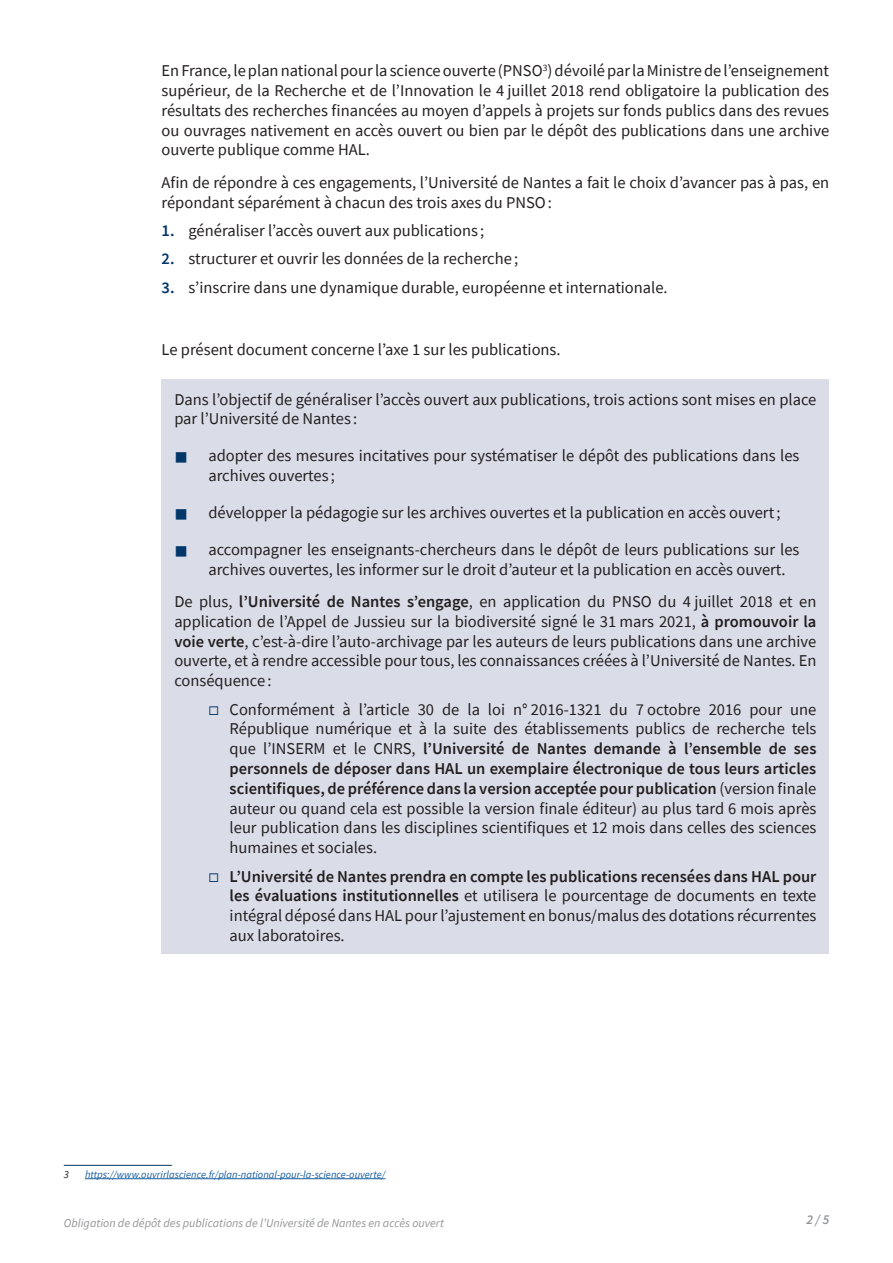
<style>
.page{position:relative;width:893px;height:1263px;background:#fff}
.page>*{position:absolute;margin:0;border:0;box-sizing:border-box;transform-origin:0 0}
.t1{font:16.5px/19.8px "Source Sans Pro";color:#231f20;text-align:justify}
.t2{font:italic 600 13.5px "Source Sans Pro";color:#939598}
.t3{font:italic 12px "Source Sans Pro";color:#939598}
.t4{font:italic 10.5px "Source Sans Pro";color:#175d9e}
.t5{font:italic 10.5px "Source Sans Pro";color:#231f20}
.s1{font-weight:600;color:#013769}
.s2{font-weight:600}
</style>
<div class="page">
<div style="left:162px;top:380px;width:667px;height:574px;background:#dadde8"></div>
<hr style="left:64px;top:1165px;width:108px;height:1px;background:#013769">
<hr style="left:85px;top:1178px;width:300px;height:1px;background:#175d9e">
<p class="t1" style="left:162px;top:61px;width:669px">En France, le plan national pour la science ouverte (PNSO<sup>3</sup>) dévoilé par la Ministre de l’enseignement supérieur, de la Recherche et de l’Innovation le 4 juillet 2018 rend obligatoire la publication des résultats des recherches financées au moyen d’appels à projets sur fonds publics dans des revues ou ouvrages nativement en accès ouvert ou bien par le dépôt des publications dans une archive ouverte publique comme HAL.</p>
<p class="t1" style="left:162px;top:172px;width:669px">Afin de répondre à ces engagements, l’Université de Nantes a fait le choix d’avancer pas à pas, en répondant séparément à chacun des trois axes du PNSO:</p>
<p class="t1" style="left:162px;top:221px;width:324px"><span class="s1">1.</span> généraliser l’accès ouvert aux publications ;</p>
<p class="t1" style="left:162px;top:249px;width:358px"><span class="s1">2.</span> structurer et ouvrir les données de la recherche ;</p>
<p class="t1" style="left:162px;top:277px;width:508px"><span class="s1">3.</span> s’inscrire dans une dynamique durable, européenne et internationale.</p>
<p class="t1" style="left:162px;top:339px;width:401px">Le présent document concerne l’axe 1 sur les publications.</p>
<p class="t1" style="left:174px;top:389px;width:644px">Dans l’objectif de généraliser l’accès ouvert aux publications, trois actions sont mises en place par l’Université de Nantes :</p>
<p class="t1" style="left:208px;top:446px;width:593px">adopter des mesures incitatives pour systématiser le dépôt des publications dans les archives ouvertes ;</p>
<p class="t1" style="left:208px;top:502px;width:574px">développer la pédagogie sur les archives ouvertes et la publication en accès ouvert;</p>
<p class="t1" style="left:208px;top:539px;width:593px">accompagner les enseignants-chercheurs dans le dépôt de leurs publications sur les archives ouvertes, les informer sur le droit d’auteur et la publication en accès ouvert.</p>
<p class="t1" style="left:174px;top:592px;width:644px">De plus, <span class="s2">l’Université de Nantes s’engage</span>, en application du PNSO du 4 juillet 2018 et en application de l’Appel de Jussieu sur la biodiversité signé le 31 mars 2021, <span class="s2">à promouvoir la voie verte</span>, c’est-à-dire l’auto-archivage par les auteurs de leurs publications dans une archive ouverte, et à rendre accessible pour tous, les connaissances créées à l’Université de Nantes. En conséquence :</p>
<p class="t1" style="left:230px;top:699px;width:588px">Conformément à l’article 30 de la loi n° 2016-1321 du 7 octobre 2016 pour une République numérique et à la suite des établissements publics de recherche tels que l’INSERM et le CNRS, <span class="s2">l’Université de Nantes demande à l’ensemble de ses personnels de déposer dans HAL un exemplaire électronique de tous leurs articles scientifiques, de préférence dans la version acceptée pour publication</span> (version finale auteur ou quand cela est possible la version finale éditeur) au plus tard 6 mois après leur publication dans les disciplines scientifiques et 12 mois dans celles des sciences humaines et sociales.</p>
<p class="t1" style="left:230px;top:866px;width:588px"><span class="s2">L’Université de Nantes prendra en compte les publications recensées dans HAL pour les évaluations institutionnelles</span> et utilisera le pourcentage de documents en texte intégral déposé dans HAL pour l’ajustement en bonus/malus des dotations récurrentes aux laboratoires.</p>
<p class="t5" style="left:64px;top:1168px;width:7px">3</p>
<p class="t4" style="left:85px;top:1168px;width:302px">https://www.ouvrirlascience.fr/plan-national-pour-la-science-ouverte/</p>
<p class="t3" style="left:64px;top:1215px;width:382px">Obligation de dépôt des publications de l’Université de Nantes en accès ouvert</p>
<p class="t2" style="left:806px;top:1211px;width:25px">2 / 5</p>
</div>
